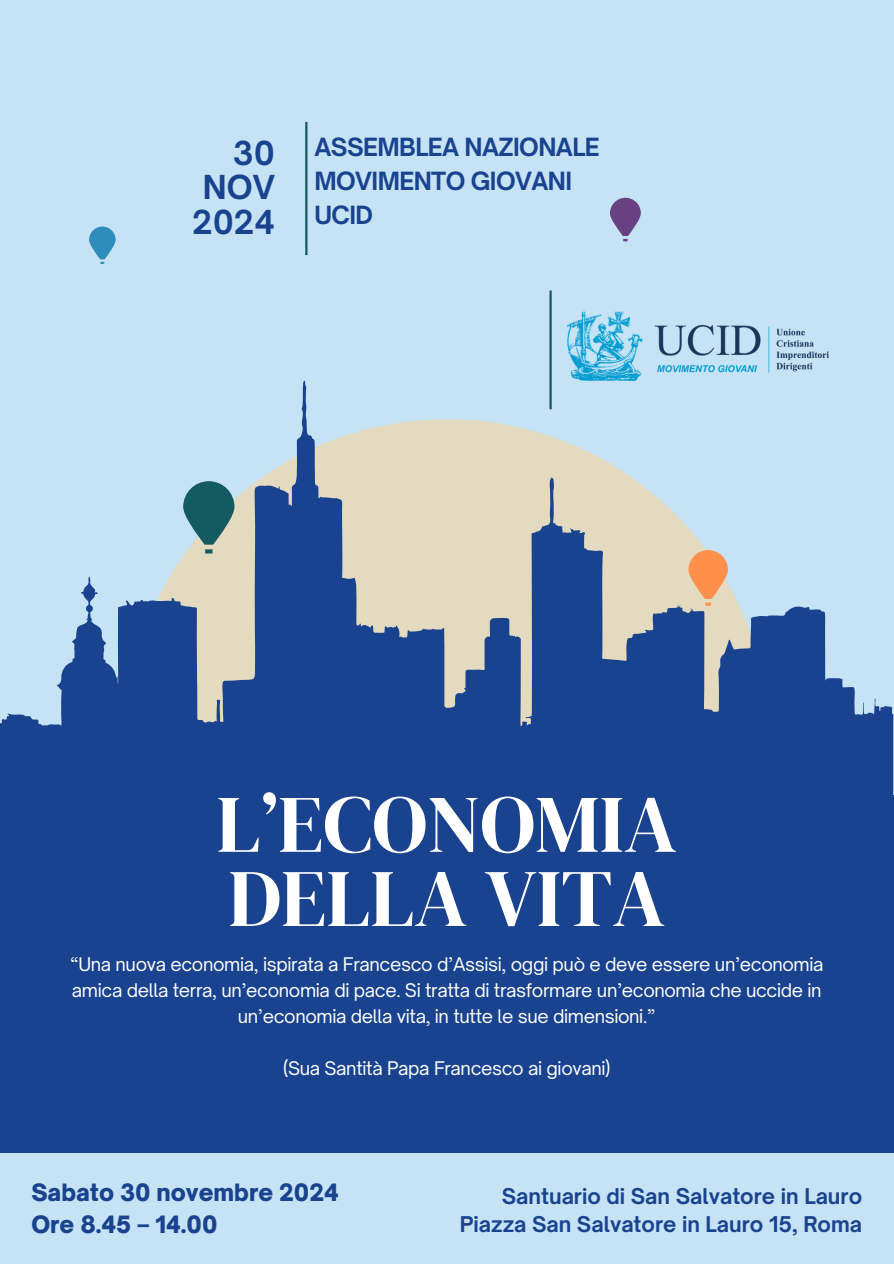
<style>
.page{position:relative;width:894px;height:1264px;background:#fff}
.page>*{position:absolute;margin:0;border:0;box-sizing:border-box;transform-origin:0 0}
.t1{font:81.45px/74.1px "DM Serif Display";color:#fff}
.t2{font:700 31.65px/34.8px "Open Sauce One";color:#1a438f;text-align:right}
.t3{font:700 24px/33.8px "Open Sauce One";letter-spacing:-.025em;color:#1a438f}
.t4{font:900 22.8px/31.5px "Open Sauce One";color:#1a438f}
.t5{font:700 20.7px/28.2px "Open Sauce One";color:#1a438f;text-align:right}
.t6{font:18px/25.8px "Open Sauce One";letter-spacing:-.02em;color:#fff;text-align:center}
</style>
<div class="page">
<div style="left:0;top:0;width:893px;height:1263px;background:#c5e3f5"></div>
<div style="left:0;top:795px;width:893px;height:358px;background:#1a438f"></div>
<svg style="left:0;top:381px;width:893px;height:414px"></svg>
<svg style="left:522px;top:721px;width:6px;height:2px"></svg>
<svg style="left:511px;top:635px;width:6px;height:2px"></svg>
<svg style="left:564px;top:530px;width:7px;height:3px"></svg>
<hr style="left:305px;top:122px;width:2px;height:133px;background:#135b61">
<hr style="left:549px;top:290px;width:2px;height:119px;background:#135b61">
<svg style="left:183px;top:481px;width:51px;height:72px"></svg>
<svg style="left:688px;top:550px;width:39px;height:55px;background:#f3ab78"></svg>
<svg style="left:610px;top:198px;width:30px;height:43px"></svg>
<svg style="left:89px;top:226px;width:27px;height:38px"></svg>
<img style="left:567px;top:311px;width:261px;height:70px">
<p class="t2" style="left:192px;top:135px;width:84px">30<br>NOV<br>2024</p>
<p class="t3" style="left:314px;top:130px;width:287px">ASSEMBLEA NAZIONALE<br>MOVIMENTO GIOVANI<br>UCID</p>
<p class="t1" style="left:216px;top:786px;width:462px">L’ECONOMIA<br>DELLA VITA</p>
<h3 class="t6" style="left:70px;top:951px;width:754px">“Una nuova economia, ispirata a Francesco d’Assisi, oggi può e deve essere un’economia amica della terra, un’economia di pace. Si tratta di trasformare un’economia che uccide in un’economia della vita, in tutte le sue dimensioni.”</h3>
<p class="t6" style="left:283px;top:1054px;width:329px">(Sua Santità Papa Francesco ai giovani)</p>
<p class="t4" style="left:31px;top:1176px;width:309px">Sabato 30 novembre 2024<br>Ore 8.45 – 14.00</p>
<p class="t5" style="left:459px;top:1182px;width:404px">Santuario di San Salvatore in Lauro<br>Piazza San Salvatore in Lauro 15, Roma</p>
</div>
